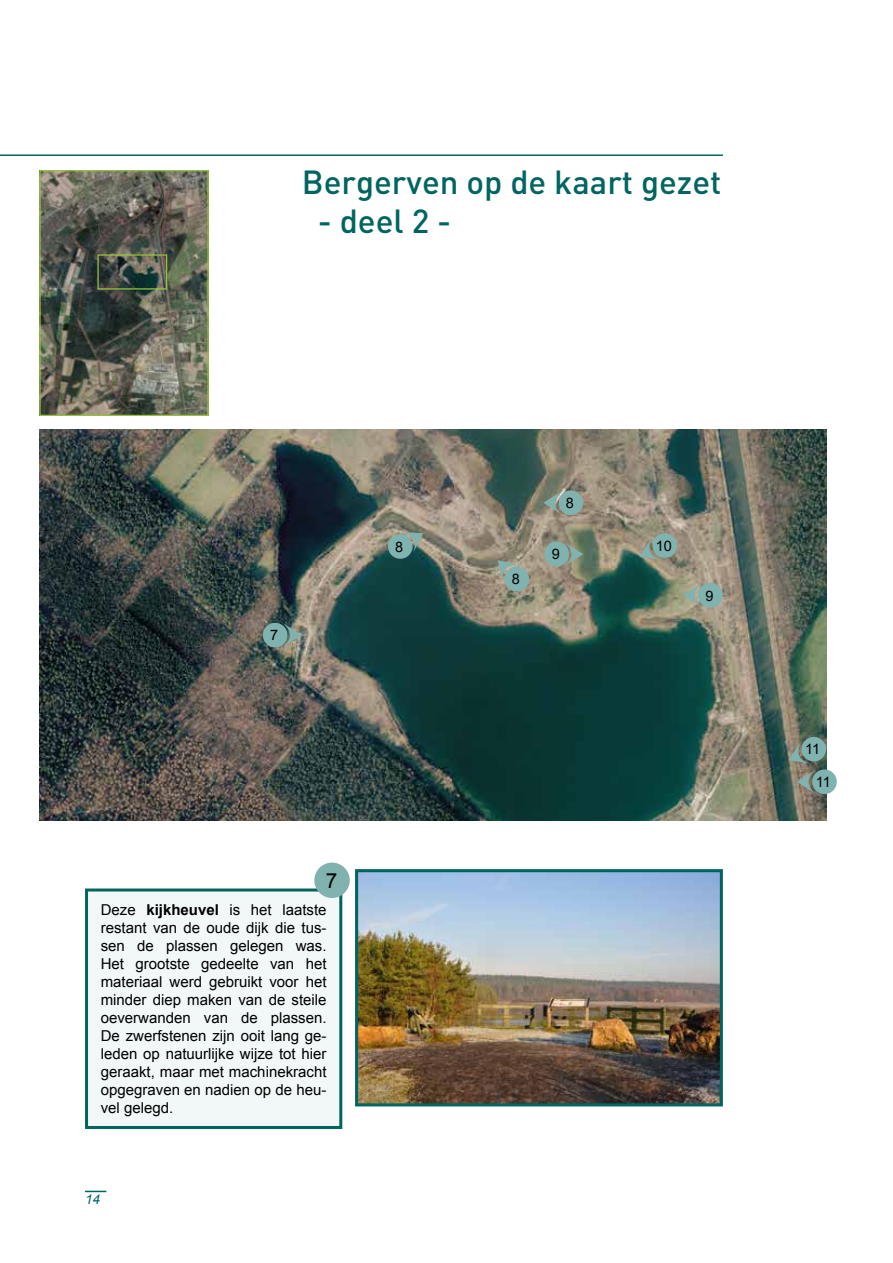
<style>
.page{position:relative;width:893px;height:1263px;background:#fff}
.page>*{position:absolute;margin:0;border:0;box-sizing:border-box;transform-origin:0 0}
.t1{font:500 33px "DIN";color:#006561}
.t2{font:20.85px "Arial";color:#000}
.t3{font:15px/18px "Arial";color:#000;text-align:justify}
.t4{font:14.4px "Arial";color:#000}
.t5{font:italic 13.5px "Arial";color:#006561}
.s1{font-weight:700}
</style>
<div class="page">
<svg style="left:85px;top:1191px;width:21px;height:1px"></svg>
<hr style="left:0;top:154px;width:723px;height:2px;background:#006561">
<img style="left:39px;top:430px;width:787px;height:391px">
<div style="left:263px;top:623px;width:24px;height:24px;background:#80b2b0;border-radius:50%"></div>
<svg style="left:282px;top:623px;width:20px;height:24px"></svg>
<div style="left:559px;top:490px;width:24px;height:25px;background:#80b2b0;border-radius:50%"></div>
<svg style="left:543px;top:490px;width:19px;height:25px"></svg>
<div style="left:698px;top:583px;width:25px;height:25px;background:#80b2b0;border-radius:50%"></div>
<svg style="left:683px;top:583px;width:19px;height:24px"></svg>
<div style="left:544px;top:542px;width:25px;height:24px;background:#80b2b0;border-radius:50%"></div>
<svg style="left:564px;top:542px;width:19px;height:24px"></svg>
<div style="left:652px;top:533px;width:25px;height:25px;background:#80b2b0;border-radius:50%"></div>
<svg style="left:639px;top:538px;width:23px;height:22px"></svg>
<div style="left:504px;top:567px;width:25px;height:24px;background:#80b2b0;border-radius:50%"></div>
<svg style="left:498px;top:560px;width:22px;height:22px"></svg>
<div style="left:388px;top:534px;width:25px;height:25px;background:#80b2b0;border-radius:50%"></div>
<svg style="left:401px;top:532px;width:22px;height:21px"></svg>
<div style="left:801px;top:737px;width:25px;height:24px;background:#80b2b0;border-radius:50%"></div>
<div style="left:812px;top:769px;width:25px;height:25px;background:#80b2b0;border-radius:50%"></div>
<svg style="left:788px;top:741px;width:28px;height:53px"></svg>
<img style="left:41px;top:172px;width:166px;height:242px">
<div style="left:39px;top:170px;width:170px;height:246px;border:1px solid #95c238"></div>
<div style="left:97px;top:254px;width:70px;height:36px;border:1px solid #95c238"></div>
<div style="left:87px;top:890px;width:254px;height:237px;background:#f2f7f7"></div>
<div style="left:85px;top:888px;width:257px;height:241px;border:3px solid #006561"></div>
<img style="left:359px;top:873px;width:360px;height:229px">
<div style="left:355px;top:869px;width:368px;height:237px;border:3px solid #006561"></div>
<div style="left:314px;top:862px;width:36px;height:36px;background:#80b2b0;border-radius:50%"></div>
<h1 class="t1" style="left:302px;top:161px;width:421px">Bergerven op de kaart gezet</h1>
<h1 class="t1" style="left:318px;top:200px;width:135px">- deel 2 -</h1>
<p class="t4" style="left:270px;top:626px;width:10px">7</p>
<p class="t4" style="left:395px;top:537px;width:10px">8</p>
<h2 class="t2" style="left:326px;top:867px;width:13px">7</h2>
<p class="t3" style="left:101px;top:901px;width:227px">Deze <span class="s1">kijkheuvel</span> is het laatste restant van de oude dijk die tus&shy;sen de plassen gelegen was.<br>Het grootste gedeelte van het materiaal werd gebruikt voor het minder diep maken van de steile oeverwanden van de plassen.<br>De zwerfstenen zijn ooit lang ge&shy;leden op natuurlijke wijze tot hier geraakt, maar met machinekracht opgegraven en nadien op de heu&shy;vel gelegd.</p>
<p class="t5" style="left:85px;top:1191px;width:17px">14</p>
<p class="t4" style="left:512px;top:570px;width:10px">8</p>
<p class="t4" style="left:566px;top:493px;width:10px">8</p>
<p class="t4" style="left:552px;top:545px;width:10px">9</p>
<p class="t4" style="left:656px;top:536px;width:18px">10</p>
<p class="t4" style="left:705px;top:586px;width:10px">9</p>
<p class="t4" style="left:805px;top:740px;width:17px">11</p>
<p class="t4" style="left:816px;top:772px;width:17px">11</p>
</div>
